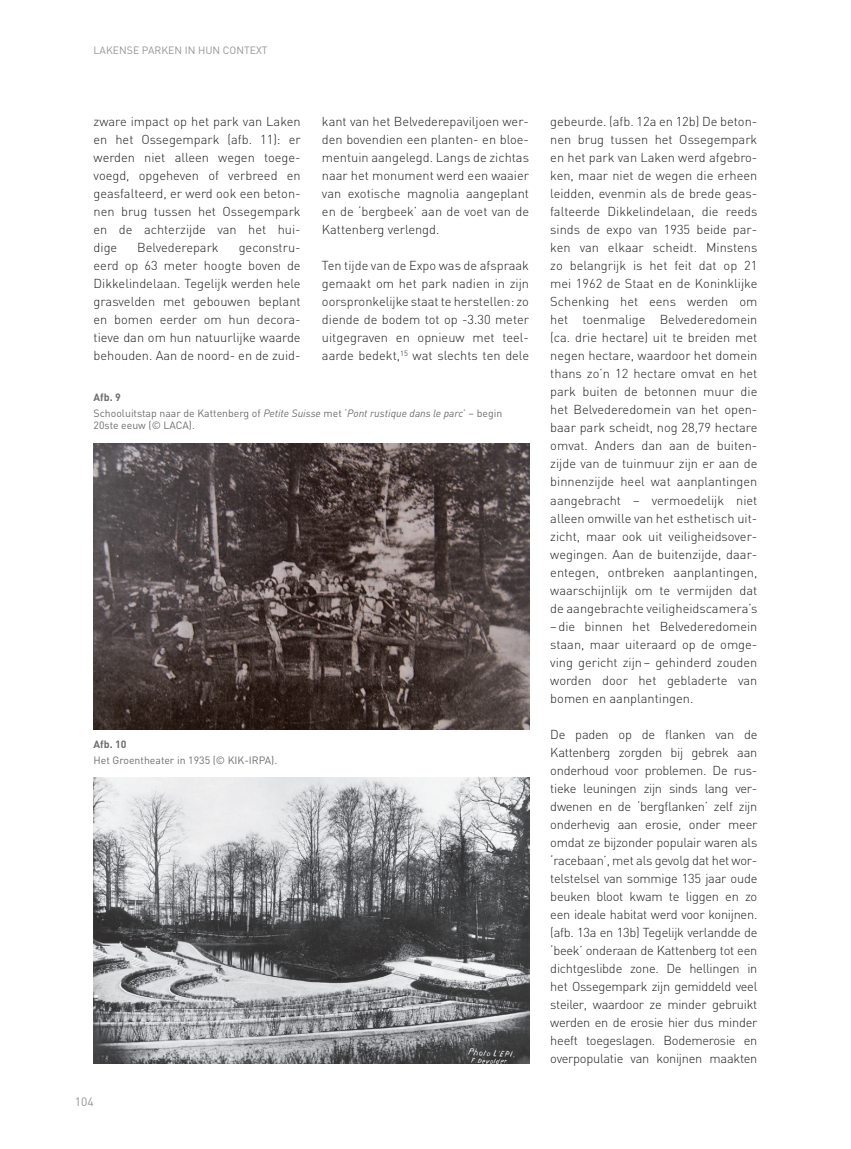
<style>
.page{position:relative;width:851px;height:1149px;background:#fff}
.page>*{position:absolute;margin:0;border:0;box-sizing:border-box;transform-origin:0 0}
.t1{font:300 12.9px/18px "DIN";color:#231f20;text-align:justify}
.t2{font:12px "DIN";color:#939598}
.t3{font:10.5px/16.2px "DIN";color:#6c6d70}
.t4{font:10.5px "DIN";color:#939598}
.t5{font:700 10.5px "DIN";color:#6c6d70}
.s1{font-weight:700}
.s2{font-family:"DINOT";font-style:italic}
</style>
<div class="page">
<img style="left:94px;top:443px;width:435px;height:286px">
<img style="left:94px;top:777px;width:435px;height:286px">
<p class="t4" style="left:94px;top:44px;width:175px">Lakense parken in hun context</p>
<p class="t1" style="left:94px;top:112px;width:208px">zware impact op het park van Laken en het Ossegempark (afb. 11): er werden niet alleen wegen toege&shy;voegd, opgeheven of verbreed en geasfalteerd, er werd ook een beton&shy;nen brug tussen het Ossegempark en de achterzijde van het hui&shy;dige</p>
<p class="t1" style="left:137px;top:238px;width:83px">Belvederepark</p>
<p class="t1" style="left:94px;top:238px;width:208px;text-indent:145px">geconstru&shy;eerd op 63 meter hoogte boven de Dikkelindelaan. Tegelijk werden hele grasvelden met gebouwen beplant en bomen eerder om hun decora&shy;tieve dan om hun natuurlijke waarde behouden. Aan de noord- en de zuid-</p>
<p class="t1" style="left:322px;top:112px;width:208px">kant van het Belvederepaviljoen wer&shy;den bovendien een planten- en bloe&shy;mentuin aangelegd. Langs de zichtas naar het monument werd een waaier van exotische magnolia aangeplant en de ‘bergbeek’ aan de voet van de Kattenberg verlengd.</p>
<p class="t1" style="left:322px;top:256px;width:208px">Ten tijde van de Expo was de afspraak gemaakt om het park nadien in zijn oorspronkelijke staat te herstellen: zo diende de bodem tot op -3.30 meter uitgegraven en opnieuw met teel&shy;aarde bedekt,<sup>15</sup> wat slechts ten dele</p>
<p class="t3" style="left:94px;top:388px;width:410px"><span class="s1">Afb. 9<br></span>Schooluitstap naar de Kattenberg of <span class="s2">Petite Suisse</span> met ‘<span class="s2">Pont rustique dans le parc</span>’ – begin</p>
<p class="t3" style="left:94px;top:417px;width:103px">20ste eeuw (© LACA).</p>
<p class="t5" style="left:94px;top:736px;width:35px">Afb. 10</p>
<p class="t3" style="left:94px;top:751px;width:162px">Het Groentheater in 1935 (© KIK-IRPA</p>
<p class="t3" style="left:271px;top:751px;width:7px">).</p>
<p class="t2" style="left:75px;top:1094px;width:20px">104</p>
<p class="t1" style="left:550px;top:112px;width:208px">gebeurde. (afb. 12a en 12b) De beton&shy;nen brug tussen het Ossegempark en het park van Laken werd afgebro&shy;ken, maar niet de wegen die erheen leidden, evenmin als de brede geas&shy;falteerde Dikkelindelaan, die reeds sinds de expo van 1935 beide par&shy;ken van elkaar scheidt. M instens zo belangrijk is het feit dat op 21 mei 1962 de Staat en de Koninklijke Schenking het eens werden om het toenmalige Belvederedomein (ca. drie hectare) uit te breiden met negen hectare, waardoor het domein thans zo’n 12 hectare omvat en het park buiten de betonnen muur die het Belvederedomein van het open&shy;baar park scheidt, nog 28,79 hectare omvat. Anders dan aan de buiten&shy;zijde van de tuinmuur zijn er aan de binnenzijde heel wat aanplantingen aangebracht – vermoedelijk niet alleen omwille van het esthetisch uit&shy;zicht, maar ook uit veiligheidsover&shy;wegingen. Aan de buitenzijde, daar&shy;entegen, ontbreken aanplantingen, waarschijnlijk om te vermijden dat de aangebrachte veiligheidscamera’s –die binnen het Belvederedomein staan, maar uiteraard op de omge&shy;ving gericht zijn– gehinderd zouden worden door het gebladerte van bomen en aanplantingen.</p>
<p class="t1" style="left:550px;top:724px;width:208px">De paden op de flanken van de Kattenberg zorgden bij gebrek aan onderhoud voor problemen. De rus&shy;tieke leuningen zijn sinds lang ver&shy;dwenen en de ‘bergflanken’ zelf zijn onderhevig aan erosie, onder meer omdat ze bijzonder populair waren als ‘racebaan’, met als gevolg dat het wor&shy;telstelsel van sommige 135 jaar oude beuken bloot kwam te liggen en zo een ideale habitat werd voor konijnen. (afb. 13a en 13b) Tegelijk verlandde de ‘beek’ onderaan de Kattenberg tot een dichtgeslibde zone. De hellingen in het Ossegempark zijn gemiddeld veel steiler, waardoor ze minder gebruikt werden en de erosie hier dus minder heeft toegeslagen. Bodemerosie en overpopulatie van konijnen maakten</p>
</div>
